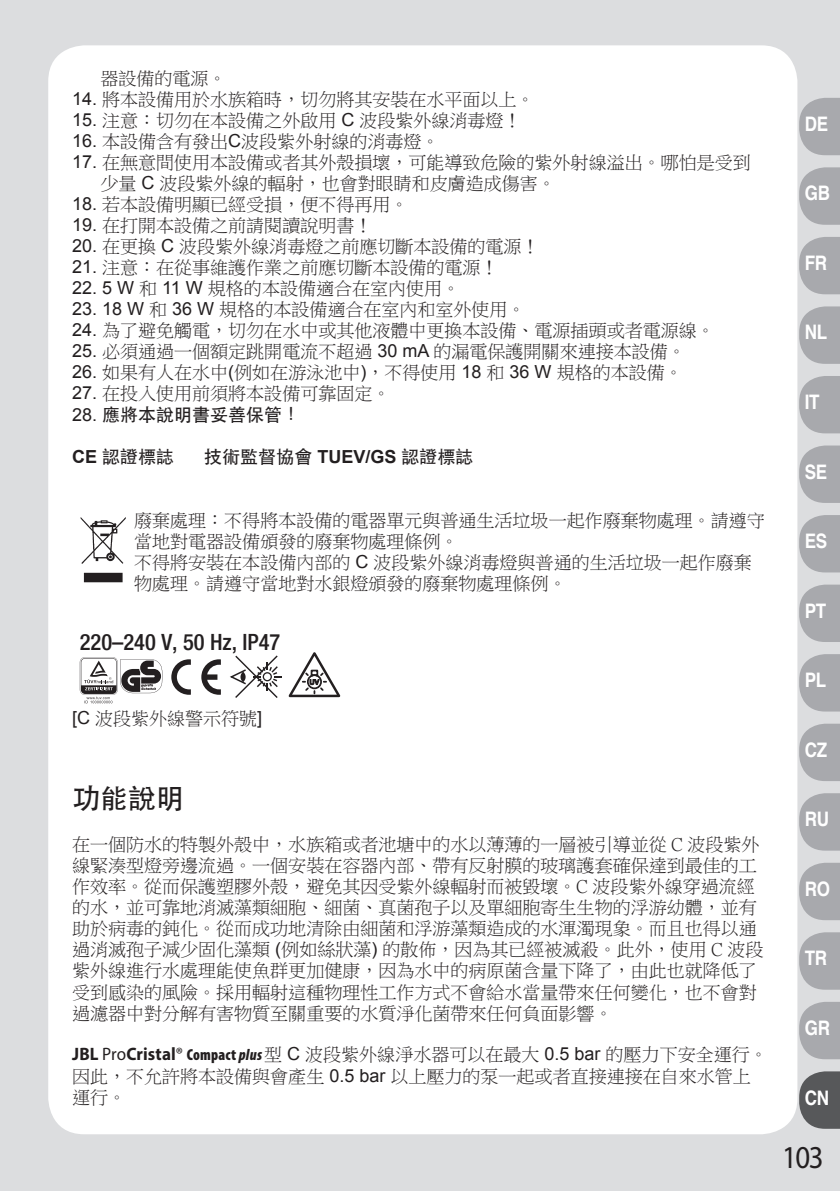
<style>
.page{position:relative;width:840px;height:1191px;background:#fff}
.page>*{position:absolute;margin:0;border:0;box-sizing:border-box;transform-origin:0 0}
.t1{font:32px "Myriad";color:#231f20;scale:.9 1}
.t2{font:500 28px "ST Heiti TC";color:#231f20}
.t3{font:500 condensed 22.4px "Helvetica Neue LT Pro";color:#231f20}
.t4{font:700 20px "Helvetica";letter-spacing:-.025em;color:#fff;scale:.85 1}
.t5{font:18px/21px "P Ming Li U";color:#231f20}
.t6{font:500 18px "ST Heiti TC";color:#231f20}
.s1{font-family:"Arial"}
.s2{font-family:"Arial";font-weight:400}
.s3{font-family:"Arial";font-weight:700}
.s4{font-family:"Myriad Pro";font-weight:700}
.s5{font-family:"Myriad Pro"}
.s6{font-family:"Myriad Pro";font-weight:900;font-stretch:condensed;font-size:16px}
.s7{font-family:"Myriad Pro";font-weight:900;font-style:italic;font-stretch:condensed;font-size:16px}
</style>
<div class="page">
<div style="left:0;top:0;width:839px;height:1191px;background:#dcdddf"></div>
<div style="left:48px;top:45px;width:749px;height:1089px;background:#fff;border-radius:36px"></div>
<img style="left:80px;top:517px;width:46px;height:66px">
<svg style="left:799px;top:98px;width:40px;height:57px;background:#aeafb2"></svg>
<svg style="left:799px;top:167px;width:40px;height:58px;background:#aeafb3"></svg>
<svg style="left:799px;top:237px;width:40px;height:57px;background:#aeafb2"></svg>
<svg style="left:799px;top:306px;width:40px;height:58px;background:#aeafb3"></svg>
<svg style="left:799px;top:376px;width:40px;height:57px;background:#aeafb2"></svg>
<svg style="left:799px;top:445px;width:40px;height:58px;background:#aeafb3"></svg>
<svg style="left:799px;top:515px;width:40px;height:57px;background:#aeafb3"></svg>
<svg style="left:799px;top:584px;width:40px;height:58px;background:#aeafb3"></svg>
<svg style="left:799px;top:654px;width:40px;height:57px;background:#aeafb3"></svg>
<svg style="left:799px;top:723px;width:40px;height:58px;background:#aeafb3"></svg>
<svg style="left:799px;top:793px;width:40px;height:57px;background:#aeafb3"></svg>
<svg style="left:799px;top:862px;width:40px;height:58px;background:#aeafb3"></svg>
<svg style="left:799px;top:932px;width:40px;height:57px;background:#aeafb3"></svg>
<svg style="left:799px;top:1002px;width:40px;height:57px;background:#aeafb2"></svg>
<svg style="left:799px;top:1071px;width:40px;height:57px;background:#67686a"></svg>
<svg style="left:80px;top:657px;width:82px;height:46px"></svg>
<svg style="left:171px;top:659px;width:50px;height:36px"></svg>
<svg style="left:230px;top:652px;width:111px;height:46px"></svg>
<p class="t5" style="left:100px;top:68px;width:128px">器設備的電源。</p>
<p class="t5" style="left:72px;top:89px;width:464px"><span class="s1">14.</span> 將本設備用於水族箱時，切勿將其安裝在水平面以上。</p>
<p class="t5" style="left:72px;top:110px;width:451px"><span class="s1">15.</span> 注意：切勿在本設備之外啟用 <span class="s1">C</span> 波段紫外線消毒燈！</p>
<p class="t5" style="left:72px;top:131px;width:369px"><span class="s1">16.</span> 本設備含有發出<span class="s1">C</span>波段紫外射線的消毒燈。</p>
<p class="t5" style="left:100px;top:152px;width:651px;text-indent:-28px"><span class="s1">17.</span> 在無意間使用本設備或者其外殼損壞，可能導致危險的紫外射線溢出。哪怕是受到少量 <span class="s1">C</span> 波段紫外線的輻射，也會對眼睛和皮膚造成傷害。</p>
<p class="t5" style="left:72px;top:194px;width:338px"><span class="s1">18.</span> 若本設備明顯已經受損，便不得再用。</p>
<p class="t5" style="left:72px;top:215px;width:302px"><span class="s1">19.</span> 在打開本設備之前請閱讀說明書！</p>
<p class="t5" style="left:72px;top:236px;width:469px"><span class="s1">20.</span> 在更換 <span class="s1">C</span> 波段紫外線消毒燈之前應切斷本設備的電源！</p>
<p class="t5" style="left:72px;top:257px;width:428px"><span class="s1">21.</span> 注意：在從事維護作業之前應切斷本設備的電源！</p>
<p class="t5" style="left:72px;top:278px;width:389px"><span class="s1">22. 5 W</span> 和 <span class="s1">11 W</span> 規格的本設備適合在室內使用。</p>
<p class="t5" style="left:72px;top:299px;width:455px"><span class="s1">23. 18 W</span> 和 <span class="s1">36 W</span> 規格的本設備適合在室內和室外使用。</p>
<p class="t5" style="left:72px;top:320px;width:644px"><span class="s1">24.</span> 為了避免觸電，切勿在水中或其他液體中更換本設備、電源插頭或者電源線。</p>
<p class="t5" style="left:72px;top:341px;width:615px"><span class="s1">25.</span> 必須通過一個額定跳開電流不超過 <span class="s1">30 mA</span> 的漏電保護開關來連接本設備。</p>
<p class="t5" style="left:72px;top:362px;width:612px"><span class="s1">26.</span> 如果有人在水中<span class="s1">(</span>例如在游泳池中<span class="s1">)</span>，不得使用 <span class="s1">18</span> 和 <span class="s1">36 W</span> 規格的本設備。</p>
<p class="t5" style="left:72px;top:383px;width:320px"><span class="s1">27.</span> 在投入使用前須將本設備可靠固定。</p>
<p class="t6" style="left:72px;top:404px;width:230px"><span class="s2">28.</span> 應將本說明書妥善保管！</p>
<p class="t6" style="left:72px;top:446px;width:104px"><span class="s3">CE</span> 認證標誌</p>
<p class="t6" style="left:204px;top:446px;width:271px">技術監督協會 <span class="s3">TUEV/GS</span> 認證標誌</p>
<p class="t5" style="left:134px;top:509px;width:631px">廢棄處理：不得將本設備的電器單元與普通生活垃圾一起作廢棄物處理。請遵守當地對電器設備頒發的廢棄物處理條例。<br>不得將安裝在本設備內部的 <span class="s1">C</span> 波段紫外線消毒燈與普通的生活垃圾一起作廢棄物處理。請遵守當地對水銀燈頒發的廢棄物處理條例。</p>
<p class="t3" style="left:80px;top:629px;width:202px">220–240 V, 50 Hz, IP47</p>
<p class="t5" style="left:72px;top:708px;width:192px"><span class="s1">[C</span> 波段紫外線警示符號<span class="s1">]</span></p>
<h2 class="t2" style="left:72px;top:783px;width:113px">功能說明</h2>
<p class="t5" style="left:72px;top:834px;width:692px">在一個防水的特製外殼中，水族箱或者池塘中的水以薄薄的一層被引導並從 C 波段紫外線緊湊型燈旁邊流過。一個安裝在容器內部、帶有反射膜的玻璃護套確保達到最佳的工作效率。從而保護塑膠外殼，避免其因受紫外線輻射而被毀壞。C 波段紫外線穿過流經的水，並可靠地消滅藻類細胞、細菌、真菌孢子以及單細胞寄生生物的浮游幼體，並有助於病毒的鈍化。從而成功地清除由細菌和浮游藻類造成的水渾濁現象。而且也得以通過消滅孢子減少固化藻類 <span class="s1">(</span>例如絲狀藻<span class="s1">)</span> 的散佈，因為其已經被滅殺。此外，使用 C 波段紫外線進行水處理能使魚群更加健康，因為水中的病原菌含量下降了，由此也就降低了受到感染的風險。採用輻射這種物理性工作方式不會給水當量帶來任何變化，也不會對過濾器中對分解有害物質至關重要的水質淨化菌帶來任何負面影響。</p>
<p class="t5" style="left:72px;top:1044px;width:696px"><span class="s4">JBL</span> <span class="s5">Pro</span><span class="s4">Cristal</span><span class="s5">®</span> <span class="s6">Compact</span> <span class="s7">plus</span> 型 <span class="s1">C</span> 波段紫外線淨水器可以在最大 <span class="s1">0.5 bar</span> 的壓力下安全運行。因此，不允許將本設備與會產生 <span class="s1">0.5 bar</span> 以上壓力的泵一起或者直接連接在自來水管上運行。</p>
<p class="t4" style="left:804px;top:107px;width:29px">DE</p>
<p class="t4" style="left:804px;top:177px;width:31px">GB</p>
<p class="t4" style="left:804px;top:247px;width:28px">FR</p>
<p class="t4" style="left:804px;top:316px;width:28px">NL</p>
<p class="t4" style="left:804px;top:386px;width:19px">IT</p>
<p class="t4" style="left:804px;top:455px;width:28px">SE</p>
<p class="t4" style="left:804px;top:525px;width:28px">ES</p>
<p class="t4" style="left:804px;top:594px;width:27px">PT</p>
<p class="t4" style="left:804px;top:664px;width:27px">PL</p>
<p class="t4" style="left:804px;top:733px;width:28px">CZ</p>
<p class="t4" style="left:804px;top:803px;width:30px">RU</p>
<p class="t4" style="left:804px;top:872px;width:31px">RO</p>
<p class="t4" style="left:804px;top:942px;width:28px">TR</p>
<p class="t4" style="left:804px;top:1011px;width:31px">GR</p>
<p class="t4" style="left:804px;top:1081px;width:30px">CN</p>
<h1 class="t1" style="left:781px;top:1141px;width:48px">103</h1>
</div>
